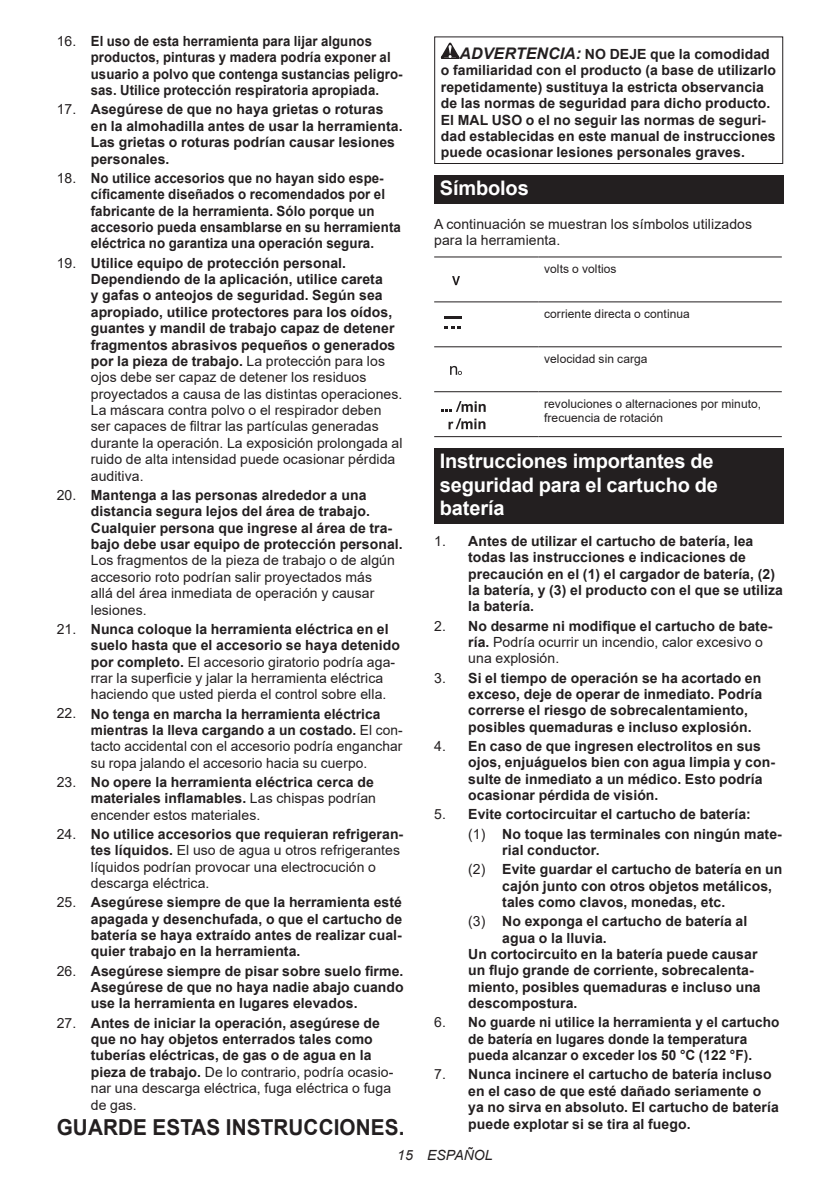
<style>
.page{position:relative;width:840px;height:1191px;background:#fff}
.page>*{position:absolute;margin:0;border:0;box-sizing:border-box;transform-origin:0 0}
.t1{font:700 22px "Arial";letter-spacing:.005em;color:#231f20;scale:.94 1}
.t2{font:700 20px/23.4px "Arial";letter-spacing:-.01em;color:#fff}
.t3{font:700 14px/16.4px "Arial";letter-spacing:.005em;color:#231f20}
.t4{font:14px/16.4px "Arial";letter-spacing:.005em;color:#231f20}
.t5{font:700 14px/16.4px "Arial";letter-spacing:.005em;color:#231f20;scale:.95 1}
.t6{font:700 14px/16.4px "Arial";letter-spacing:.005em;color:#231f20;scale:.94 1}
.t7{font:italic 14px "Arial";letter-spacing:.005em;color:#231f20}
.t8{font:12px/14px "Arial";letter-spacing:.005em;color:#231f20}
.s1{font-weight:400}
.s2{font-weight:700}
.s3{font-style:italic;font-size:16px}
</style>
<div class="page">
<svg style="left:440px;top:43px;width:19px;height:16px"></svg>
<div style="left:434px;top:36px;width:348px;height:128px;border:1px solid #231f20"></div>
<div style="left:434px;top:175px;width:348px;height:29px;background:#231f20"></div>
<hr style="left:434px;top:256px;width:104px;height:1px;background:#231f20">
<hr style="left:538px;top:256px;width:243px;height:1px;background:#231f20">
<hr style="left:434px;top:301px;width:104px;height:1px;background:#231f20">
<hr style="left:538px;top:301px;width:243px;height:1px;background:#231f20">
<hr style="left:434px;top:346px;width:104px;height:1px;background:#231f20">
<hr style="left:538px;top:346px;width:243px;height:1px;background:#231f20">
<hr style="left:434px;top:391px;width:104px;height:1px;background:#231f20">
<hr style="left:538px;top:391px;width:243px;height:1px;background:#231f20">
<hr style="left:434px;top:436px;width:104px;height:1px;background:#231f20">
<hr style="left:538px;top:436px;width:243px;height:1px;background:#231f20">
<svg style="left:452px;top:276px;width:7px;height:9px"></svg>
<svg style="left:444px;top:316px;width:17px;height:2px"></svg>
<svg style="left:444px;top:326px;width:17px;height:3px"></svg>
<svg style="left:450px;top:366px;width:11px;height:9px"></svg>
<svg style="left:441px;top:401px;width:44px;height:11px"></svg>
<svg style="left:448px;top:418px;width:37px;height:11px"></svg>
<div style="left:434px;top:448px;width:348px;height:76px;background:#231f20"></div>
<p class="t6" style="left:91px;top:33px;width:333px;text-indent:-34px"><span class="s1">16.</span> El uso de esta herramienta para lijar algunos productos, pinturas y madera podría exponer al usuario a polvo que contenga sustancias peligro&shy;sas. Utilice protección respiratoria apropiada.</p>
<p class="t3" style="left:91px;top:101px;width:313px;text-indent:-34px"><span class="s1">17.</span> Asegúrese de que no haya grietas o roturas en la almohadilla antes de usar la herramienta.<br>Las grietas o roturas podrían causar lesiones personales.</p>
<p class="t5" style="left:91px;top:170px;width:328px;text-indent:-34px"><span class="s1">18.</span> No utilice accesorios que no hayan sido espe&shy;cíficamente diseñados o recomendados por el fabricante de la herramienta. Sólo porque un accesorio pueda ensamblarse en su herramienta eléctrica no garantiza una operación segura.</p>
<p class="t4" style="left:91px;top:254px;width:313px;text-indent:-34px">19. <span class="s2">Utilice equipo de protección personal.<br>Dependiendo de la aplicación, utilice careta<br>y gafas o anteojos de seguridad. Según sea apropiado, utilice protectores para los oídos, guantes y mandil de trabajo capaz de detener fragmentos abrasivos pequeños o generados por la pieza de trabajo.</span> La protección para los ojos debe ser capaz de detener los residuos proyectados a causa de las distintas operaciones.<br>La máscara contra polvo o el respirador deben ser capaces de filtrar las partículas generadas durante la operación. La exposición prolongada al ruido de alta intensidad puede ocasionar pérdida auditiva.</p>
<p class="t3" style="left:91px;top:487px;width:313px;text-indent:-34px"><span class="s1">20.</span> Mantenga a las personas alrededor a una distancia segura lejos del área de trabajo.<br>Cualquier persona que ingrese al área de tra&shy;bajo debe usar equipo de protección personal.</p>
<p class="t4" style="left:91px;top:552px;width:305px">Los fragmentos de la pieza de trabajo o de algún accesorio roto podrían salir proyectados más allá del área inmediata de operación y causar lesiones.</p>
<p class="t4" style="left:91px;top:620px;width:310px;text-indent:-34px">21. <span class="s2">Nunca coloque la herramienta eléctrica en el suelo hasta que el accesorio se haya detenido por completo.</span> El accesorio giratorio podría aga&shy;rrar la superficie y jalar la herramienta eléctrica haciendo que usted pierda el control sobre ella.</p>
<p class="t4" style="left:91px;top:705px;width:313px;text-indent:-34px">22. <span class="s2">No tenga en marcha la herramienta eléctrica mientras la lleva cargando a un costado.</span> El con&shy;tacto accidental con el accesorio podría enganchar su ropa jalando el accesorio hacia su cuerpo.</p>
<p class="t3" style="left:91px;top:774px;width:286px;text-indent:-34px"><span class="s1">23.</span> No opere la herramienta eléctrica cerca de materiales inflamables. <span class="s1">Las chispas podrían encender estos materiales.</span></p>
<p class="t4" style="left:91px;top:825px;width:314px;text-indent:-34px">24. <span class="s2">No utilice accesorios que requieran refrigeran&shy;tes líquidos.</span> El uso de agua u otros refrigerantes líquidos podrían provocar una electrocución o descarga eléctrica.</p>
<p class="t3" style="left:91px;top:894px;width:313px;text-align:justify;text-indent:-34px"><span class="s1">25.</span> Asegúrese siempre de que la herramienta esté apagada y desenchufada, o que el cartucho de batería se haya extraído antes de realizar cual&shy;quier trabajo en la herramienta.</p>
<p class="t3" style="left:91px;top:962px;width:314px;text-align:justify;text-indent:-34px"><span class="s1">26.</span> Asegúrese siempre de pisar sobre suelo firme.<br>Asegúrese de que no haya nadie abajo cuando use la herramienta en lugares elevados.</p>
<p class="t3" style="left:91px;top:1014px;width:304px;text-indent:-34px"><span class="s1">27.</span> Antes de iniciar la operación, asegúrese de que no hay objetos enterrados tales como tuberías eléctricas, de gas o de agua en la pieza de trabajo. <span class="s1">De lo contrario, podría ocasio&shy;nar una descarga eléctrica, fuga eléctrica o fuga de gas.</span></p>
<h1 class="t1" style="left:57px;top:1112px;width:371px">GUARDE ESTAS INSTRUCCIONES.</h1>
<p class="t3" style="left:440px;top:46px;width:336px;text-indent:19px"><span class="s3">ADVERTENCIA:</span> NO DEJE que la comodidad o familiaridad con el producto (a base de utilizarlo repetidamente) sustituya la estricta observancia de las normas de seguridad para dicho producto.<br>El MAL USO o el no seguir las normas de seguri&shy;dad establecidas en este manual de instrucciones puede ocasionar lesiones personales graves.</p>
<h2 class="t2" style="left:439px;top:177px;width:90px">Símbolos</h2>
<p class="t4" style="left:434px;top:215px;width:319px">A continuación se muestran los símbolos utilizados para la herramienta.</p>
<p class="t8" style="left:544px;top:262px;width:74px">volts o voltios</p>
<p class="t8" style="left:544px;top:306px;width:147px">corriente directa o continua</p>
<p class="t8" style="left:544px;top:351px;width:105px">velocidad sin carga</p>
<p class="t8" style="left:544px;top:396px;width:218px">revoluciones o alternaciones por minuto, frecuencia de rotación</p>
<h2 class="t2" style="left:439px;top:450px;width:279px">Instrucciones importantes de seguridad para el cartucho de batería</h2>
<p class="t3" style="left:468px;top:533px;width:316px;text-indent:-34px"><span class="s1">1.</span> Antes de utilizar el cartucho de batería, lea todas las instrucciones e indicaciones de precaución en el (1) el cargador de batería, (2) la batería, y (3) el producto con el que se utiliza la batería.</p>
<p class="t4" style="left:468px;top:617px;width:306px;text-indent:-34px">2. <span class="s2">No desarme ni modifique el cartucho de bate&shy;ría.</span> Podría ocurrir un incendio, calor excesivo o una explosión.</p>
<p class="t3" style="left:468px;top:669px;width:295px;text-indent:-34px"><span class="s1">3.</span> Si el tiempo de operación se ha acortado en exceso, deje de operar de inmediato. Podría correrse el riesgo de sobrecalentamiento, posibles quemaduras e incluso explosión.</p>
<p class="t3" style="left:468px;top:738px;width:308px;text-indent:-34px"><span class="s1">4.</span> En caso de que ingresen electrolitos en sus ojos, enjuáguelos bien con agua limpia y con&shy;sulte de inmediato a un médico. Esto podría ocasionar pérdida de visión.</p>
<p class="t3" style="left:468px;top:805px;width:315px;line-height:19.2px;text-indent:-34px"><span class="s1">5.</span> Evite cortocircuitar el cartucho de batería:<br><span class="s1">(1)</span> No toque las terminales con ningún mate-</p>
<p class="t3" style="left:468px;top:840px;width:315px;line-height:19.2px;text-indent:34px">rial conductor.<br><span class="s1">(2)</span> Evite guardar el cartucho de batería en un</p>
<p class="t3" style="left:502px;top:877px;width:271px">cajón junto con otros objetos metálicos, tales como clavos, monedas, etc.</p>
<p class="t3" style="left:468px;top:913px;width:280px"><span class="s1">(3)</span> No exponga el cartucho de batería al</p>
<p class="t3" style="left:502px;top:929px;width:106px">agua o la lluvia.</p>
<p class="t3" style="left:468px;top:946px;width:290px">Un cortocircuito en la batería puede causar</p>
<p class="t3" style="left:468px;top:962px;width:287px">un flujo grande de corriente, sobrecalenta-</p>
<p class="t3" style="left:468px;top:978px;width:294px">miento, posibles quemaduras e incluso una</p>
<p class="t3" style="left:468px;top:995px;width:111px">descompostura.</p>
<p class="t3" style="left:434px;top:1014px;width:346px;text-align:center"><span class="s1">6.</span> No guarde ni utilice la herramienta y el cartucho de batería en lugares donde la temperatura<br>pueda alcanzar o exceder los 50 °C (122 °F).</p>
<p class="t3" style="left:468px;top:1066px;width:312px;text-indent:-34px"><span class="s1">7.</span> Nunca incinere el cartucho de batería incluso en el caso de que esté dañado seriamente o ya no sirva en absoluto. El cartucho de batería puede explotar si se tira al fuego.</p>
<p class="t7" style="left:397px;top:1146px;width:97px">15 ESPAÑOL</p>
</div>
